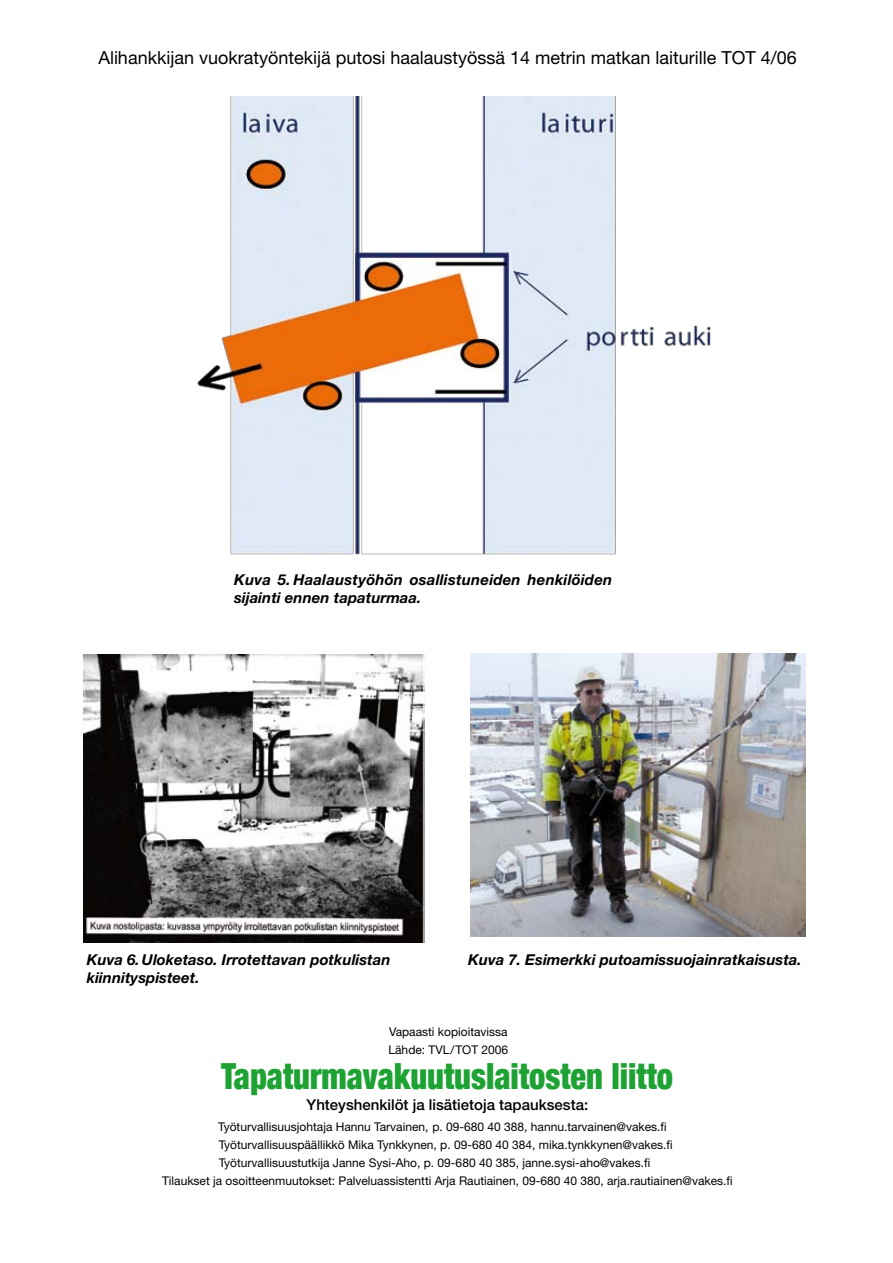
<style>
.page{position:relative;width:893px;height:1263px;background:#fff}
.page>*{position:absolute;margin:0;border:0;box-sizing:border-box;transform-origin:0 0}
.t1{font:900 condensed 36px "Helvetica Neue";color:#1ea233;scale:.9 1}
.t2{font:18px "Helvetica Neue";color:#000}
.t3{font:italic 700 15px/18px "Helvetica Neue";color:#000}
.t4{font:500 15px "Helvetica Neue";color:#000}
.t5{font:12px/18px "Helvetica Neue";color:#000}
</style>
<div class="page">
<img style="left:471px;top:653px;width:334px;height:284px">
<img style="left:84px;top:655px;width:340px;height:288px">
<img style="left:197px;top:96px;width:514px;height:459px">
<h2 class="t2" style="left:98px;top:47px;width:700px">Alihankkijan vuokratyöntekijä putosi haalaustyössä 14 metrin matkan laiturille TOT 4/06</h2>
<p class="t3" style="left:234px;top:571px;width:380px">Kuva 5. Haalaustyöhön osallistuneiden henkilöiden sijainti ennen tapaturmaa.</p>
<p class="t3" style="left:87px;top:950px;width:305px">Kuva 6. Uloketaso. Irrotettavan potkulistan</p>
<p class="t3" style="left:468px;top:951px;width:335px">Kuva 7. Esimerkki putoamissuojainratkaisusta.</p>
<p class="t3" style="left:87px;top:968px;width:114px">kiinnityspisteet.</p>
<p class="t5" style="left:389px;top:1023px;width:121px">Vapaasti kopioitavissa<br>Lähde: TVL/TOT 2006</p>
<h1 class="t1" style="left:221px;top:1054px;width:504px">Tapaturmavakuutuslaitosten liitto</h1>
<p class="t4" style="left:307px;top:1095px;width:283px">Yhteyshenkilöt ja lisätietoja tapauksesta:</p>
<p class="t5" style="left:218px;top:1117px;width:450px">Työturvallisuusjohtaja Hannu Tarvainen, p. 09-680 40 388, hannu.tarvainen@vakes.fi</p>
<p class="t5" style="left:219px;top:1135px;width:456px">Työturvallisuuspäällikkö Mika Tynkkynen, p. 09-680 40 384, mika.tynkkynen@vakes.fi</p>
<p class="t5" style="left:219px;top:1153px;width:433px">Työturvallisuustutkija Janne Sysi-Aho, p. 09-680 40 385, janne.sysi-aho@vakes.fi</p>
<p class="t5" style="left:162px;top:1171px;width:572px">Tilaukset ja osoitteenmuutokset: Palveluassistentti Arja Rautiainen, 09-680 40 380, arja.rautiainen@vakes.fi</p>
</div>
